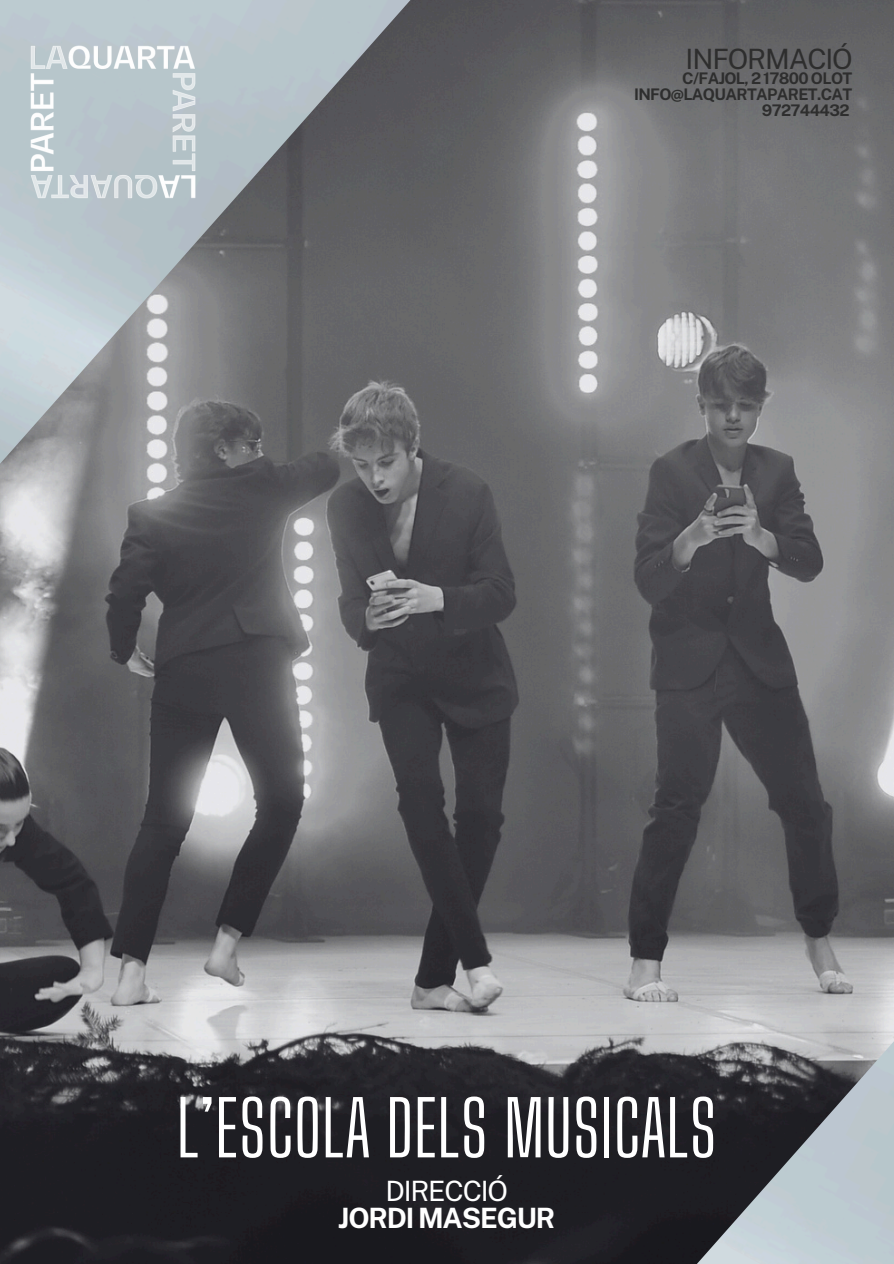
<style>
.page{position:relative;width:894px;height:1264px;background:#fff}
.page>*{position:absolute;margin:0;border:0;box-sizing:border-box;transform-origin:0 0}
.t1{font:75.3px "Big Shoulders Display";color:#fff}
.t2{font:700 28.05px/27px "Public Sans";letter-spacing:-.04em;color:#fff;text-align:center}
.t3{font:28.05px "Public Sans";letter-spacing:-.04em;color:#2e2e2e}
.t4{font:700 16.05px "Public Sans";letter-spacing:-.04em;color:#2e2e2e}
.s1{font-weight:400}
</style>
<div class="page">
<img style="left:0;top:0;width:893px;height:1263px">
<img style="left:0;top:0;width:578px;height:479px">
<img style="left:23px;top:32px;width:179px;height:179px">
<img style="left:595px;top:709px;width:298px;height:554px">
<p class="t3" style="left:685px;top:42px;width:169px">INFORMACIÓ</p>
<p class="t4" style="left:682px;top:69px;width:171px">C/FAJOL, 2 17800 OLOT</p>
<h1 class="t4" style="left:634px;top:85px;width:220px">INFO@LAQUARTAPARET.CAT</h1>
<h2 class="t4" style="left:761px;top:101px;width:89px">972744432</h2>
<p class="t1" style="left:176px;top:1083px;width:542px">L’ESCOLA DELS MUSICALS</p>
<p class="t2" style="left:338px;top:1176px;width:218px"><span class="s1">DIRECCIÓ<br></span>JORDI MASEGUR</p>
</div>
